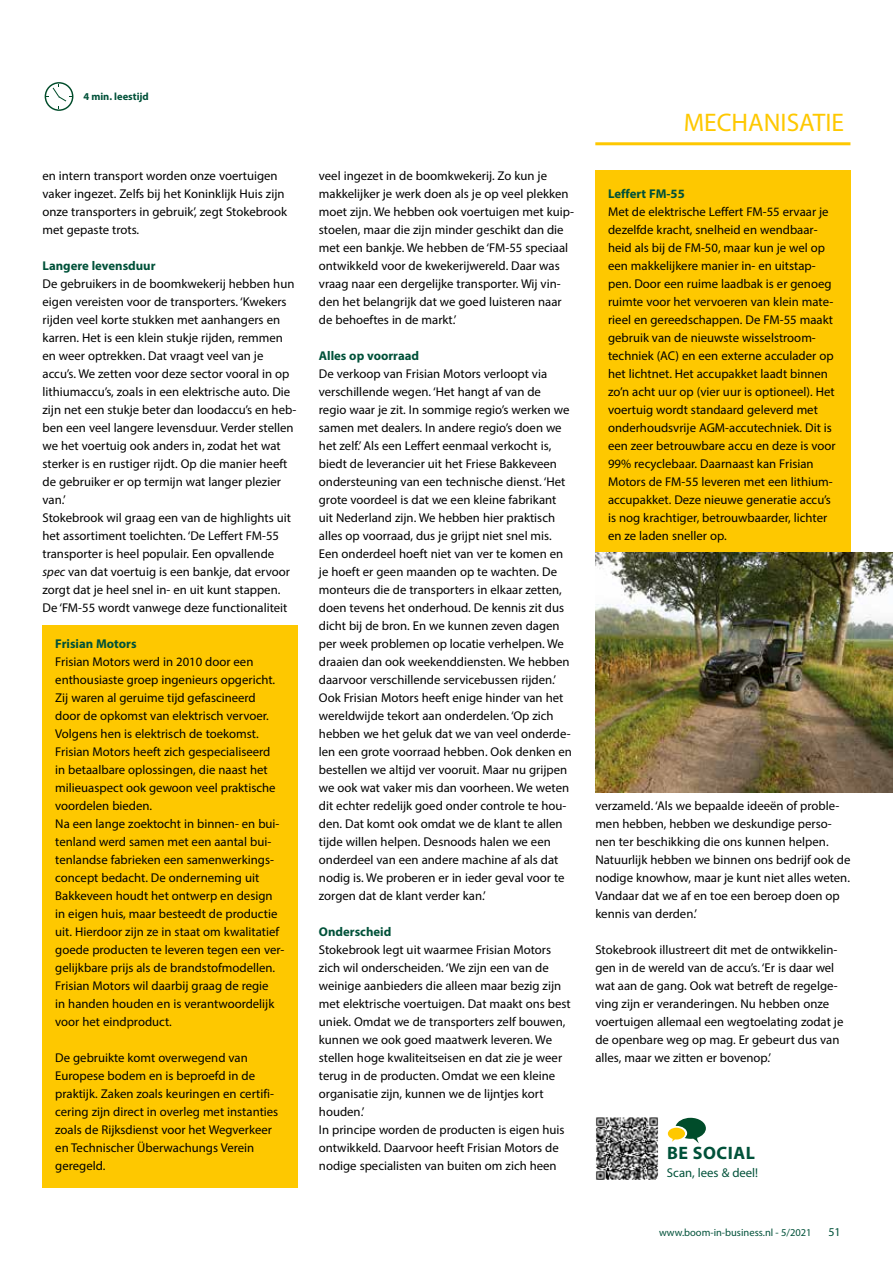
<style>
.page{position:relative;width:893px;height:1263px;background:#fff}
.page>*{position:absolute;margin:0;border:0;box-sizing:border-box;transform-origin:0 0}
.t1{font:25.5px "Myriad Pro";color:#fec800}
.t2{font:700 18px "Myriad Pro";letter-spacing:.03em;color:#005139}
.t3{font:12.75px/18px "Myriad Pro";color:#000}
.t4{font:700 12.75px "Myriad Pro";color:#005139}
.t5{font:12.75px "Myriad Pro";color:#005139}
.t6{font:12px "Myriad Pro";color:#005139}
.t7{font:10.5px "Myriad Pro";color:#005139}
.t8{font:700 10.5px "Myriad Pro";color:#005139}
.s1{font-style:italic}
</style>
<div class="page">
<hr style="left:595px;top:142px;width:255px;height:3px;background:#fec800">
<svg style="left:45px;top:82px;width:28px;height:29px"></svg>
<div style="left:595px;top:170px;width:255px;height:383px;background:#fec800"></div>
<img style="left:595px;top:553px;width:298px;height:239px">
<div style="left:43px;top:625px;width:255px;height:562px;background:#fec800"></div>
<img style="left:596px;top:1117px;width:63px;height:62px">
<svg style="left:668px;top:1118px;width:38px;height:25px"></svg>
<p class="t8" style="left:83px;top:90px;width:67px">4 min. leestijd</p>
<p class="t3" style="left:43px;top:167px;width:246px">en intern transport worden onze voertuigen vaker ingezet. Zelfs bij het Koninklijk Huis zijn onze transporters in gebruik’, zegt Stokebrook met gepaste trots.</p>
<p class="t4" style="left:43px;top:257px;width:115px">Langere levensduur</p>
<p class="t3" style="left:43px;top:275px;width:255px">De gebruikers in de boomkwekerij hebben hun eigen vereisten voor de transporters. ‘Kwekers rijden veel korte stukken met aanhangers en karren. Het is een klein stukje rijden, remmen en weer optrekken. Dat vraagt veel van je accu’s. We zetten voor deze sector vooral in op lithiumaccu’s, zoals in een elektrische auto. Die zijn net een stukje beter dan loodaccu’s en heb&shy;ben een veel langere levensduur. Verder stellen we het voertuig ook anders in, zodat het wat sterker is en rustiger rijdt. Op die manier heeft de gebruiker er op termijn wat langer plezier van.’<br>Stokebrook wil graag een van de highlights uit het assortiment toelichten. ‘De Leffert FM-55 transporter is heel populair. Een opvallende <span class="s1">spec</span> van dat voertuig is een bankje, dat ervoor zorgt dat je heel snel in- en uit kunt stappen.<br>De ‘FM-55 wordt vanwege deze functionaliteit</p>
<p class="t4" style="left:55px;top:635px;width:83px">Frisian Motors</p>
<p class="t3" style="left:55px;top:653px;width:231px">Frisian Motors werd in 2010 door een enthousiaste groep ingenieurs opgericht.<br>Zij waren al geruime tijd gefascineerd<br>door de opkomst van elektrisch vervoer.<br>Volgens hen is elektrisch de toekomst.<br>Frisian Motors heeft zich gespecialiseerd<br>in betaalbare oplossingen, die naast het milieuaspect ook gewoon veel praktische voordelen bieden.<br>Na een lange zoektocht in binnen- en bui&shy;tenland werd samen met een aantal bui&shy;tenlandse fabrieken een samenwerkings&shy;concept bedacht. De onderneming uit Bakkeveen houdt het ontwerp en design in eigen huis, maar besteedt de productie uit. Hierdoor zijn ze in staat om kwalitatief goede producten te leveren tegen een ver&shy;gelijkbare prijs als de brandstofmodellen.<br>Frisian Motors wil daarbij graag de regie<br>in handen houden en is verantwoordelijk voor het eindproduct.</p>
<p class="t3" style="left:55px;top:1049px;width:225px">De gebruikte komt overwegend van Europese bodem en is beproefd in de praktijk. Zaken zoals keuringen en certifi&shy;cering zijn direct in overleg met instanties zoals de Rijksdienst voor het Wegverkeer en Technischer Überwachungs Verein geregeld.</p>
<p class="t3" style="left:319px;top:167px;width:257px">veel ingezet in de boomkwekerij. Zo kun je makkelijker je werk doen als je op veel plekken moet zijn. We hebben ook voertuigen met kuip&shy;stoelen, maar die zijn minder geschikt dan die met een bankje. We hebben de ‘FM-55 speciaal ontwikkeld voor de kwekerijwereld. Daar was vraag naar een dergelijke transporter. Wij vin&shy;den het belangrijk dat we goed luisteren naar de behoeftes in de markt.’</p>
<p class="t4" style="left:319px;top:347px;width:102px">Alles op voorraad</p>
<p class="t3" style="left:319px;top:365px;width:255px">De verkoop van Frisian Motors verloopt via verschillende wegen. ‘Het hangt af van de<br>regio waar je zit. In sommige regio’s werken we samen met dealers. In andere regio’s doen we het zelf.’ Als een Leffert eenmaal verkocht is, biedt de leverancier uit het Friese Bakkeveen ondersteuning van een technische dienst. ‘Het grote voordeel is dat we een kleine fabrikant uit Nederland zijn. We hebben hier praktisch alles op voorraad, dus je grijpt niet snel mis.<br>Een onderdeel hoeft niet van ver te komen en je hoeft er geen maanden op te wachten. De monteurs die de transporters in elkaar zetten, doen tevens het onderhoud. De kennis zit dus dicht bij de bron. En we kunnen zeven dagen per week problemen op locatie verhelpen. We draaien dan ook weekenddiensten. We hebben daarvoor verschillende servicebussen rijden.’ Ook Frisian Motors heeft enige hinder van het wereldwijde tekort aan onderdelen. ‘Op zich hebben we het geluk dat we van veel onderde&shy;len een grote voorraad hebben. Ook denken en bestellen we altijd ver vooruit. Maar nu grijpen we ook wat vaker mis dan voorheen. We weten dit echter redelijk goed onder controle te hou&shy;den. Dat komt ook omdat we de klant te allen tijde willen helpen. Desnoods halen we een onderdeel van een andere machine af als dat nodig is. We proberen er in ieder geval voor te zorgen dat de klant verder kan.’</p>
<p class="t4" style="left:319px;top:924px;width:74px">Onderscheid</p>
<p class="t3" style="left:319px;top:941px;width:253px">Stokebrook legt uit waarmee Frisian Motors zich wil onderscheiden. ‘We zijn een van de weinige aanbieders die alleen maar bezig zijn met elektrische voertuigen. Dat maakt ons best uniek. Omdat we de transporters zelf bouwen, kunnen we ook goed maatwerk leveren. We stellen hoge kwaliteitseisen en dat zie je weer terug in de producten. Omdat we een kleine organisatie zijn, kunnen we de lijntjes kort houden.’<br>In principe worden de producten is eigen huis ontwikkeld. Daarvoor heeft Frisian Motors de nodige specialisten van buiten om zich heen</p>
<h1 class="t1" style="left:684px;top:107px;width:162px">MECHANISATIE</h1>
<p class="t4" style="left:608px;top:185px;width:78px">Leffert FM-55</p>
<p class="t3" style="left:608px;top:203px;width:229px">Met de elektrische Leffert FM-55 ervaar je dezelfde kracht, snelheid en wendbaar&shy;heid als bij de FM-50, maar kun je wel op een makkelijkere manier in- en uitstap&shy;pen. Door een ruime laadbak is er genoeg ruimte voor het vervoeren van klein mate&shy;rieel en gereedschappen. De FM-55 maakt gebruik van de nieuwste wisselstroom&shy;techniek (AC) en een externe acculader op het lichtnet. Het accupakket laadt binnen zo’n acht uur op (vier uur is optioneel). Het voertuig wordt standaard geleverd met onderhoudsvrije AGM-accutechniek. Dit is een zeer betrouwbare accu en deze is voor 99% recyclebaar. Daarnaast kan Frisian Motors de FM-55 leveren met een lithium&shy;accupakket. Deze nieuwe generatie accu’s is nog krachtiger, betrouwbaarder, lichter en ze laden sneller op.</p>
<p class="t3" style="left:595px;top:797px;width:257px">verzameld. ‘Als we bepaalde ideeën of proble&shy;men hebben, hebben we deskundige perso&shy;nen ter beschikking die ons kunnen helpen.<br>Natuurlijk hebben we binnen ons bedrijf ook de nodige knowhow, maar je kunt niet alles weten.<br>Vandaar dat we af en toe een beroep doen op kennis van derden.’</p>
<p class="t3" style="left:595px;top:941px;width:250px">Stokebrook illustreert dit met de ontwikkelin&shy;gen in de wereld van de accu’s. ‘Er is daar wel wat aan de gang. Ook wat betreft de regelge&shy;ving zijn er veranderingen. Nu hebben onze voertuigen allemaal een wegtoelating zodat je de openbare weg op mag. Er gebeurt dus van alles, maar we zitten er bovenop.’</p>
<h2 class="t2" style="left:667px;top:1141px;width:89px">BE SOCIAL</h2>
<p class="t5" style="left:667px;top:1165px;width:93px">Scan, lees &amp; deel!</p>
<p class="t7" style="left:659px;top:1226px;width:154px">www.boom-in-business.nl - 5/2021</p>
<p class="t6" style="left:828px;top:1224px;width:14px">51</p>
</div>
